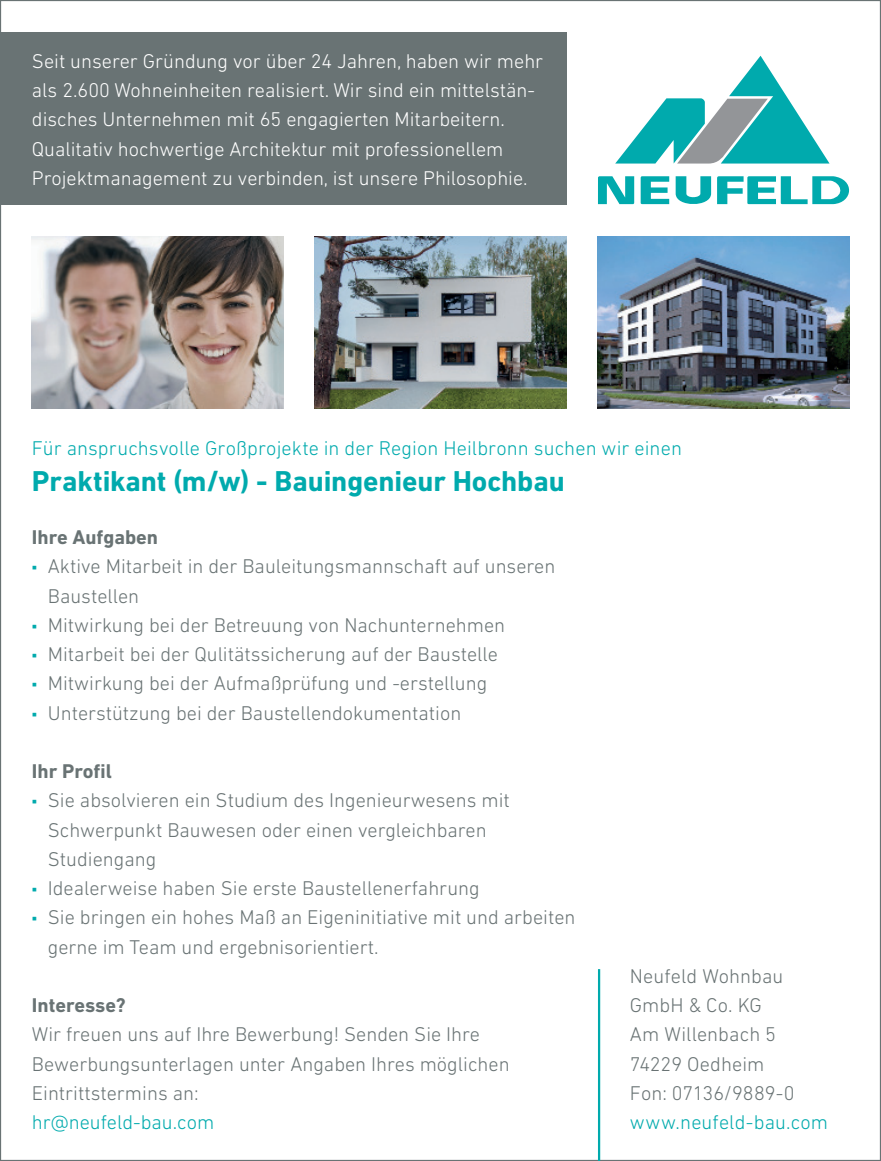
<style>
.page{position:relative;width:881px;height:1161px;background:#fff}
.page>*{position:absolute;margin:0;border:0;box-sizing:border-box;transform-origin:0 0}
.Fliesstext{font:700 29.25px "DIN Next LT Pro";letter-spacing:-.005em;color:#00aaad}
.Fliesstext-2{font:300 20.25px/29.2px "DIN Next LT Pro";color:#697374}
.Fliesstext-3{font:300 20.25px/29.2px "DIN Next LT Pro";color:#fff}
.Fliesstext-4{font:300 20.25px "DIN Next LT Pro";letter-spacing:.005em;color:#00aaad}
.Fliesstext-5{font:700 20.25px "DIN Next LT Pro";color:#697374}
.s1{font-weight:900;color:#00aaad}
</style>
<div class="page">
<div style="left:0;top:32px;width:566px;height:172px;background:#697374"></div>
<svg style="left:598px;top:176px;width:36px;height:28px"></svg>
<svg style="left:640px;top:176px;width:29px;height:28px"></svg>
<svg style="left:675px;top:176px;width:35px;height:28px"></svg>
<svg style="left:717px;top:176px;width:133px;height:28px"></svg>
<svg style="left:615px;top:56px;width:214px;height:108px"></svg>
<img style="left:315px;top:236px;width:251px;height:172px">
<img style="left:32px;top:236px;width:251px;height:172px">
<hr style="left:597px;top:969px;width:3px;height:192px;background:#00aaad">
<img style="left:597px;top:236px;width:251px;height:172px">
<p class="Fliesstext-3" style="left:32px;top:46px;width:512px">Seit unserer Gründung vor über 24 Jahren, haben wir mehr als 2.600 Wohneinheiten realisiert. Wir sind ein mittelstän&shy;disches Unternehmen mit 65 engagierten Mitarbeitern.<br>Qualitativ hochwertige Architektur mit professionellem Projektmanagement zu verbinden, ist unsere Philosophie.</p>
<p class="Fliesstext-4" style="left:32px;top:437px;width:651px">Für anspruchsvolle Großprojekte in der Region Heilbronn suchen wir einen</p>
<p class="Fliesstext" style="left:32px;top:464px;width:534px">Praktikant (m/w) - Bauingenieur Hochbau</p>
<p class="Fliesstext-5" style="left:32px;top:525px;width:128px">Ihre Aufgaben</p>
<p class="Fliesstext-2" style="left:32px;top:551px;width:524px"><span class="s1">·</span> Aktive Mitarbeit in der Bauleitungsmannschaft auf unseren</p>
<p class="Fliesstext-2" style="left:48px;top:581px;width:93px">Baustellen</p>
<p class="Fliesstext-2" style="left:32px;top:610px;width:474px"><span class="s1">·</span> Mitwirkung bei der Betreuung von Nachunternehmen</p>
<p class="Fliesstext-2" style="left:32px;top:639px;width:467px"><span class="s1">·</span> Mitarbeit bei der Qulitätssicherung auf der Baustelle</p>
<p class="Fliesstext-2" style="left:32px;top:668px;width:456px"><span class="s1">·</span> Mitwirkung bei der Aufmaßprüfung und -erstellung</p>
<p class="Fliesstext-2" style="left:32px;top:698px;width:431px"><span class="s1">·</span> Unterstützung bei der Baustellendokumentation</p>
<p class="Fliesstext-5" style="left:32px;top:759px;width:81px">Ihr Profil</p>
<p class="Fliesstext-2" style="left:32px;top:785px;width:479px"><span class="s1">·</span> Sie absolvieren ein Studium des Ingenieurwesens mit</p>
<p class="Fliesstext-2" style="left:48px;top:815px;width:440px">Schwerpunkt Bauwesen oder einen vergleichbaren</p>
<p class="Fliesstext-2" style="left:48px;top:844px;width:110px">Studiengang</p>
<p class="Fliesstext-2" style="left:32px;top:873px;width:449px"><span class="s1">·</span> Idealerweise haben Sie erste Baustellenerfahrung</p>
<p class="Fliesstext-2" style="left:32px;top:902px;width:545px"><span class="s1">·</span> Sie bringen ein hohes Maß an Eigeninitiative mit und arbeiten</p>
<p class="Fliesstext-2" style="left:48px;top:932px;width:332px">gerne im Team und ergebnisorientiert.</p>
<p class="Fliesstext-5" style="left:32px;top:993px;width:95px">Interesse?</p>
<p class="Fliesstext-2" style="left:32px;top:1019px;width:479px">Wir freuen uns auf Ihre Bewerbung! Senden Sie Ihre<br>Bewerbungsunterlagen unter Angaben Ihres möglichen</p>
<p class="Fliesstext-2" style="left:32px;top:1078px;width:168px">Eintrittstermins an:</p>
<p class="Fliesstext-4" style="left:32px;top:1110px;width:184px">hr@neufeld-bau.com</p>
<p class="Fliesstext-2" style="left:629px;top:961px;width:155px">Neufeld Wohnbau</p>
<p class="Fliesstext-2" style="left:629px;top:990px;width:133px">GmbH &amp; Co. KG</p>
<p class="Fliesstext-2" style="left:629px;top:1019px;width:148px">Am Willenbach 5</p>
<p class="Fliesstext-2" style="left:629px;top:1049px;width:136px">74229 Oedheim</p>
<p class="Fliesstext-2" style="left:629px;top:1078px;width:166px">Fon: 07136/9889-0</p>
<p class="Fliesstext-4" style="left:629px;top:1110px;width:199px">www.neufeld-bau.com</p>
</div>
